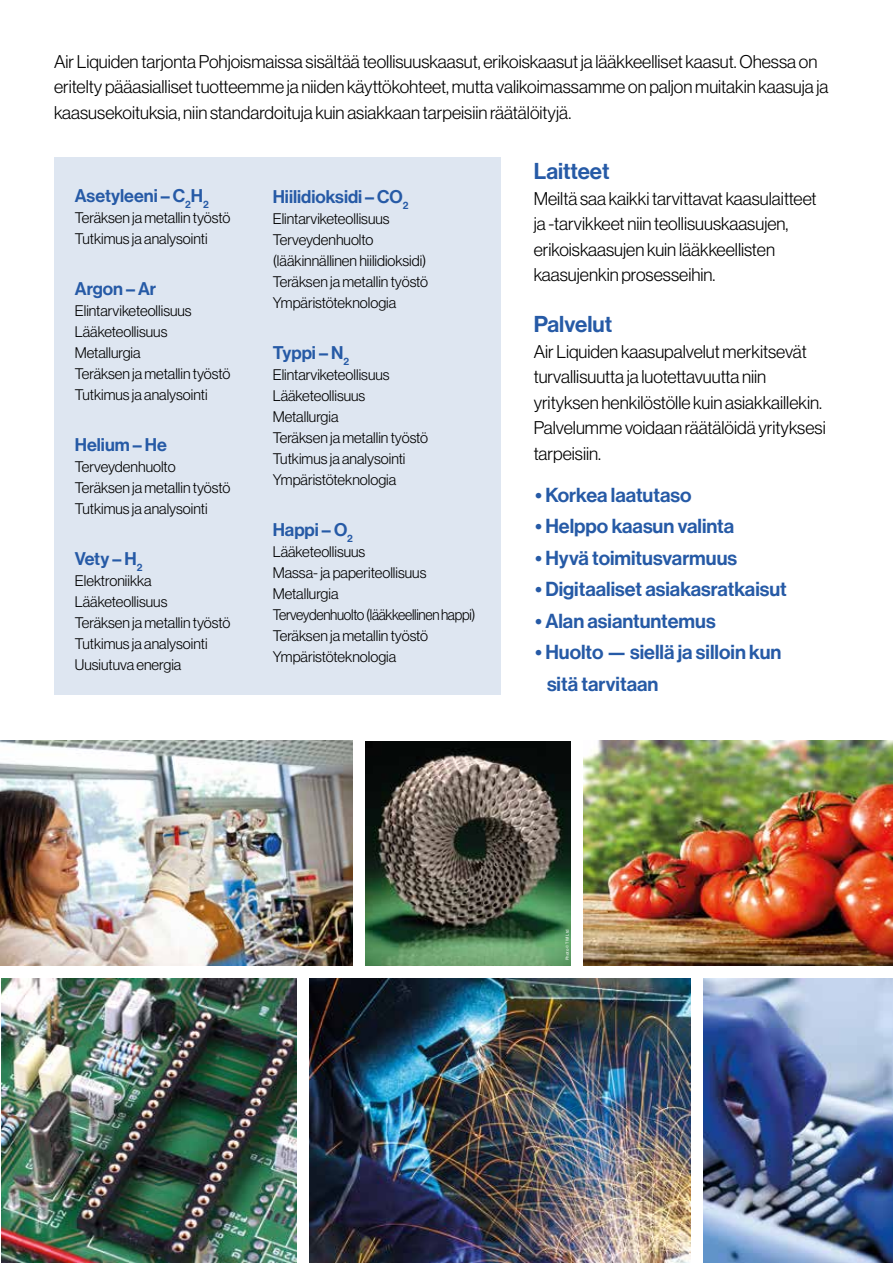
<style>
.page{position:relative;width:893px;height:1263px;background:#fff}
.page>*{position:absolute;margin:0;border:0;box-sizing:border-box;transform-origin:0 0}
.t1{font:22.5px "N Haas Grotesk DS Std 65 Md";color:#265aa6}
.t2{font:19.95px/31.5px "N Haas Grotesk DS Std 65 Md";color:#265aa6}
.t3{font:18px/25.5px "N Haas Grotesk DS Std 45 Lt";color:#000}
.t4{font:18px "N Haas Grotesk DS Std 65 Md";color:#265aa6}
.t5{font:15px/21px "N Haas Grotesk DS Std 45 Lt";color:#000}
.t6{font:4.5px "Myriad Pro";color:#fff}
</style>
<div class="page">
<img style="left:310px;top:978px;width:380px;height:285px">
<img style="left:0;top:741px;width:353px;height:224px">
<img style="left:584px;top:741px;width:309px;height:224px">
<img style="left:366px;top:741px;width:205px;height:224px">
<img style="left:1px;top:978px;width:296px;height:285px">
<img style="left:703px;top:978px;width:190px;height:285px">
<div style="left:54px;top:158px;width:446px;height:537px;background:#dee6f1"></div>
<p class="t3" style="left:54px;top:49px;width:776px">Air Liquiden tarjonta Pohjoismaissa sisältää teollisuuskaasut, erikoiskaasut ja lääkkeelliset kaasut. Ohessa on eritelty pääasialliset tuotteemme ja niiden käyttökohteet, mutta valikoimassamme on paljon muitakin kaasuja ja kaasusekoituksia, niin standardoituja kuin asiakkaan tarpeisiin räätälöityjä.</p>
<p class="t4" style="left:75px;top:185px;width:136px">Asetyleeni – C<sub>2</sub>H<sub>2</sub></p>
<p class="t5" style="left:75px;top:207px;width:157px">Teräksen ja metallin työstö<br>Tutkimus ja analysointi</p>
<p class="t4" style="left:75px;top:278px;width:83px">Argon – Ar</p>
<p class="t5" style="left:75px;top:300px;width:157px">Elintarviketeollisuus<br>Lääketeollisuus<br>Metallurgia<br>Teräksen ja metallin työstö<br>Tutkimus ja analysointi</p>
<p class="t4" style="left:75px;top:434px;width:94px">Helium – He</p>
<p class="t5" style="left:75px;top:456px;width:157px">Terveydenhuolto<br>Teräksen ja metallin työstö<br>Tutkimus ja analysointi</p>
<p class="t4" style="left:75px;top:548px;width:69px">Vety – H<sub>2</sub></p>
<p class="t5" style="left:75px;top:570px;width:157px">Elektroniikka<br>Lääketeollisuus<br>Teräksen ja metallin työstö<br>Tutkimus ja analysointi<br>Uusiutuva energia</p>
<p class="t4" style="left:273px;top:186px;width:137px">Hiilidioksidi – CO<sub>2</sub></p>
<p class="t5" style="left:273px;top:208px;width:157px">Elintarviketeollisuus<br>Terveydenhuolto (lääkinnällinen hiilidioksidi)<br>Teräksen ja metallin työstö<br>Ympäristöteknologia</p>
<p class="t4" style="left:273px;top:342px;width:78px">Typpi – N<sub>2</sub></p>
<p class="t5" style="left:273px;top:364px;width:157px">Elintarviketeollisuus<br>Lääketeollisuus<br>Metallurgia<br>Teräksen ja metallin työstö<br>Tutkimus ja analysointi<br>Ympäristöteknologia</p>
<p class="t4" style="left:273px;top:519px;width:82px">Happi – O<sub>2</sub></p>
<p class="t5" style="left:273px;top:541px;width:204px">Lääketeollisuus<br>Massa- ja paperiteollisuus<br>Metallurgia<br>Terveydenhuolto (lääkkeellinen happi)<br>Teräksen ja metallin työstö<br>Ympäristöteknologia</p>
<h1 class="t1" style="left:534px;top:158px;width:77px">Laitteet</h1>
<p class="t3" style="left:534px;top:186px;width:285px">Meiltä saa kaikki tarvittavat kaasulaitteet ja -tarvikkeet niin teollisuuskaasujen, erikoiskaasujen kuin lääkkeellisten kaasujenkin prosesseihin.</p>
<h1 class="t1" style="left:534px;top:311px;width:80px">Palvelut</h1>
<p class="t3" style="left:534px;top:339px;width:294px">Air Liquiden kaasupalvelut merkitsevät turvallisuutta ja luotettavuutta niin yrityksen henkilöstölle kuin asiakkaillekin.<br>Palvelumme voidaan räätälöidä yrityksesi tarpeisiin.</p>
<h2 class="t2" style="left:535px;top:479px;width:158px">• Korkea laatutaso</h2>
<h2 class="t2" style="left:535px;top:511px;width:201px">• Helppo kaasun valinta</h2>
<h2 class="t2" style="left:535px;top:542px;width:204px">• Hyvä toimitusvarmuus</h2>
<h2 class="t2" style="left:535px;top:574px;width:253px">• Digitaaliset asiakasratkaisut</h2>
<h2 class="t2" style="left:535px;top:605px;width:182px">• Alan asiantuntemus</h2>
<h2 class="t2" style="left:547px;top:637px;width:236px;text-indent:-12px">• Huolto — siellä ja silloin kun sitä tarvitaan</h2>
<p class="t6" style="left:565px;top:960px;width:32px;rotate:-90deg">Photo © TWI Ltd</p>
</div>
